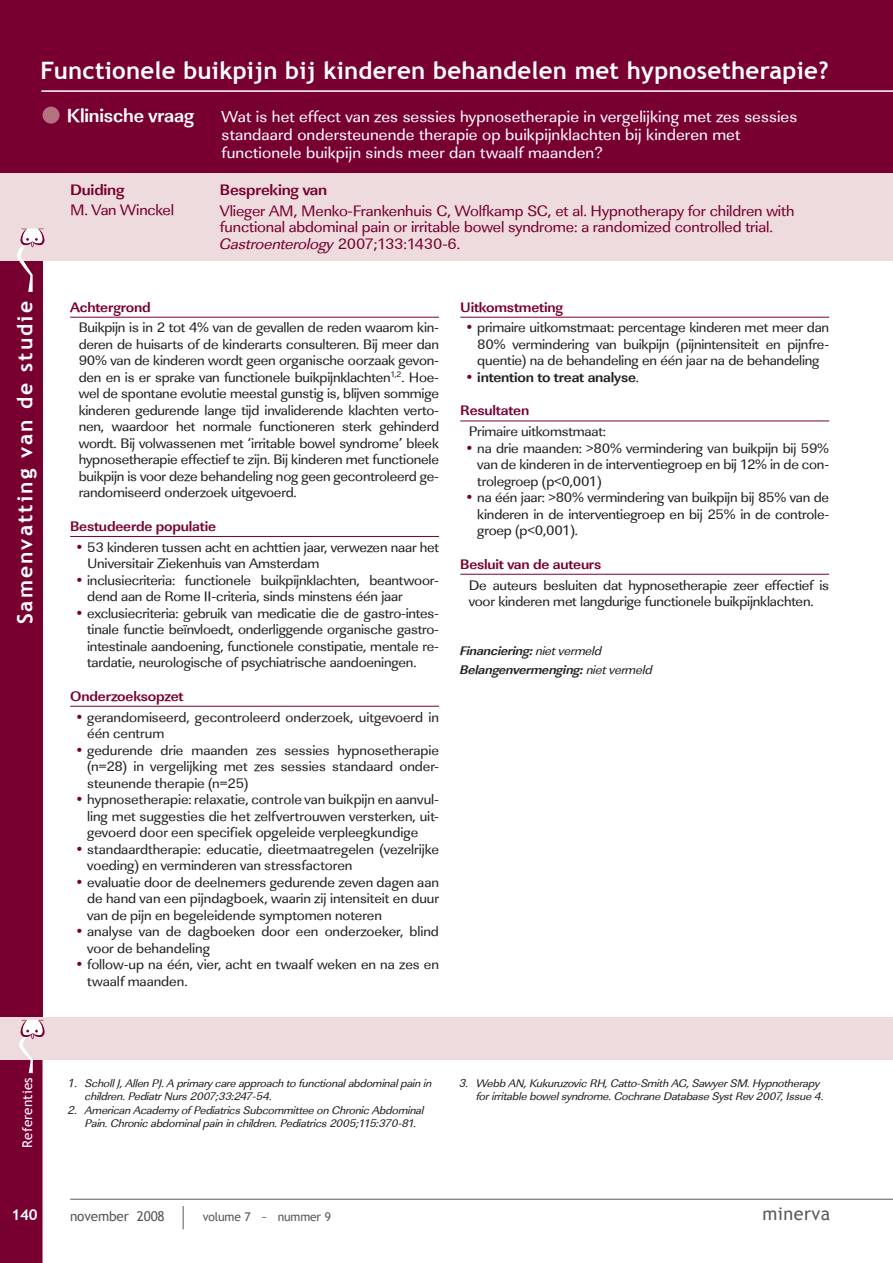
<style>
.page{position:relative;width:893px;height:1263px;background:#fff}
.page>*{position:absolute;margin:0;border:0;box-sizing:border-box;transform-origin:0 0}
.t1{font:700 24px "Trebuchet MS";letter-spacing:.01em;color:#fff}
.t2{font:700 21px "Trebuchet MS";letter-spacing:.1em;color:#fff}
.t3{font:700 19.5px "Linear Std";letter-spacing:-.01em;color:#fff}
.t4{font:18px "Trebuchet MS";letter-spacing:.025em;color:#57585a}
.t5{font:16.35px/18px "Linear Std";letter-spacing:.005em;color:#fff;scale:1.05 1}
.t6{font:15.6px/16.5px "Linear Std";letter-spacing:-.01em;color:#780031;scale:1.05 1}
.t7{font:700 15.6px "Linear Std";letter-spacing:-.015em;color:#780031;scale:1.05 1}
.t8{font:700 15px "Trebuchet MS";color:#fff}
.t9{font:14.25px/16.5px "Linear Std";letter-spacing:-.015em;color:#231f20;text-align:justify;scale:1.05 1}
.t10{font:700 14.25px "Linear Std";letter-spacing:-.015em;color:#780031;scale:1.05 1}
.t11{font:700 14.25px "Linear Std";letter-spacing:-.015em;color:#231f20;scale:1.05 1}
.t12{font:13.5px "Trebuchet MS";letter-spacing:-.01em;color:#57585a}
.t13{font:13.5px "Trebuchet MS";letter-spacing:.005em;color:#fff}
.t14{font:italic 700 12.9px/19.2px "Linear Std";letter-spacing:-.01em;color:#231f20;scale:1.05 1}
.t15{font:12px "Trebuchet MS";letter-spacing:-.01em;color:#57585a}
.t16{font:italic 12px "Linear Std";color:#231f20}
.t17{font:italic 11.4px/13.5px "Linear Std";letter-spacing:-.015em;color:#231f20;scale:1.05 1}
.s1{font-style:italic}
.s2{font-size:15px;color:#780031}
.s3{font-weight:400;font-size:15px;color:#780031}
.s4{font-weight:400}
</style>
<div class="page">
<div style="left:0;top:224px;width:43px;height:822px;background:#780031"></div>
<div style="left:0;top:171px;width:893px;height:89px;background:#eedbde"></div>
<div style="left:0;top:0;width:893px;height:172px;background:#780031"></div>
<hr style="left:70px;top:1199px;width:823px;height:1px;background:#57585a">
<hr style="left:70px;top:317px;width:369px;height:1px;background:#780031">
<hr style="left:70px;top:536px;width:369px;height:1px;background:#780031">
<hr style="left:70px;top:706px;width:369px;height:1px;background:#780031">
<hr style="left:460px;top:317px;width:369px;height:1px;background:#780031">
<hr style="left:460px;top:421px;width:369px;height:1px;background:#780031">
<hr style="left:460px;top:574px;width:369px;height:1px;background:#780031">
<hr style="left:41px;top:90px;width:852px;height:2px;background:#fff">
<svg style="left:17px;top:229px;width:31px;height:63px"></svg>
<div style="left:43px;top:107px;width:17px;height:17px;background:#b57180;border-radius:50%"></div>
<div style="left:0;top:1017px;width:893px;height:43px;background:#eedbde"></div>
<svg style="left:0;top:1019px;width:45px;height:244px"></svg>
<svg style="left:183px;top:1206px;width:1px;height:23px"></svg>
<h1 class="t1" style="left:41px;top:55px;width:789px">Functionele buikpijn bij kinderen behandelen met hypnosetherapie?</h1>
<h2 class="t2" style="left:12px;top:624px;width:325px;rotate:-90deg">Samenvatting van de studie</h2>
<h3 class="t3" style="left:67px;top:104px;width:129px">Klinische vraag</h3>
<p class="t7" style="left:70px;top:180px;width:53px">Duiding</p>
<p class="t6" style="left:70px;top:202px;width:100px">M. Van Winckel</p>
<p class="t5" style="left:222px;top:108px;width:550px">Wat is het effect van zes sessies hypnosetherapie in vergelijking met zes sessies standaard ondersteunende therapie op buikpijnklachten bij kinderen met functionele buikpijn sinds meer dan twaalf maanden?</p>
<p class="t7" style="left:220px;top:180px;width:104px">Bespreking van</p>
<p class="t6" style="left:220px;top:202px;width:549px">Vlieger AM, Menko-Frankenhuis C, Wolfkamp SC, et al. Hypnotherapy for children with functional abdominal pain or irritable bowel syndrome: a randomized controlled trial.<br><span class="s1">Gastroenterology</span> 2007;133:1430-6.</p>
<p class="t10" style="left:70px;top:298px;width:78px">Achtergrond</p>
<p class="t9" style="left:79px;top:320px;width:345px">Buikpijn is in 2 tot 4% van de gevallen de reden waarom kin&shy;deren de huisarts of de kinderarts consulteren. Bij meer dan 90% van de kinderen wordt geen organische oorzaak gevon&shy;den en is er sprake van functionele buikpijnklachten<sup>1,2</sup>. Hoe&shy;wel de spontane evolutie meestal gunstig is, blijven sommige kinderen gedurende lange tijd invaliderende klachten verto&shy;nen, waardoor het normale functioneren sterk gehinderd wordt. Bij volwassenen met ‘irritable bowel syndrome’ bleek hypnosetherapie effectief te zijn. Bij kinderen met functionele buikpijn is voor deze behandeling nog geen gecontroleerd ge&shy;randomiseerd onderzoek uitgevoerd.</p>
<p class="t10" style="left:70px;top:518px;width:140px">Bestudeerde populatie</p>
<p class="t9" style="left:87px;top:539px;width:337px;text-indent:-13px"><span class="s2">•</span> 53 kinderen tussen acht en achttien jaar, verwezen naar het<br>Universitair Ziekenhuis van Amsterdam</p>
<p class="t9" style="left:87px;top:572px;width:337px;text-indent:-13px"><span class="s2">•</span> inclusiecriteria: functionele buikpijnklachten, beantwoor&shy;dend aan de Rome II-criteria, sinds minstens één jaar</p>
<p class="t9" style="left:87px;top:605px;width:337px;text-indent:-13px"><span class="s2">•</span> exclusiecriteria: gebruik van medicatie die de gastro-intes&shy;tinale functie beïnvloedt, onderliggende organische gastro&shy;intestinale aandoening, functionele constipatie, mentale re&shy;tardatie, neurologische of psychiatrische aandoeningen.</p>
<p class="t10" style="left:70px;top:687px;width:110px">Onderzoeksopzet</p>
<p class="t9" style="left:87px;top:709px;width:337px;text-indent:-13px"><span class="s2">•</span> gerandomiseerd, gecontroleerd onderzoek, uitgevoerd in één centrum</p>
<p class="t9" style="left:87px;top:742px;width:337px;text-indent:-13px"><span class="s2">•</span> gedurende drie maanden zes sessies hypnosetherapie (n=28) in vergelijking met zes sessies standaard onder&shy;steunende therapie (n=25)</p>
<p class="t9" style="left:87px;top:791px;width:337px;text-indent:-13px"><span class="s2">•</span> hypnosetherapie: relaxatie, controle van buikpijn en aanvul&shy;ling met suggesties die het zelfvertrouwen versterken, uit&shy;gevoerd door een specifiek opgeleide verpleegkundige</p>
<p class="t9" style="left:87px;top:841px;width:337px;text-indent:-13px"><span class="s2">•</span> standaardtherapie: educatie, dieetmaatregelen (vezelrijke voeding) en verminderen van stressfactoren</p>
<p class="t9" style="left:87px;top:874px;width:337px;text-indent:-13px"><span class="s2">•</span> evaluatie door de deelnemers gedurende zeven dagen aan de hand van een pijndagboek, waarin zij intensiteit en duur van de pijn en begeleidende symptomen noteren</p>
<p class="t9" style="left:87px;top:923px;width:337px;text-indent:-13px"><span class="s2">•</span> analyse van de dagboeken door een onderzoeker, blind voor de behandeling</p>
<p class="t9" style="left:87px;top:956px;width:337px;text-indent:-13px"><span class="s2">•</span> follow-up na één, vier, acht en twaalf weken en na zes en twaalf maanden.</p>
<p class="t10" style="left:460px;top:298px;width:99px">Uitkomstmeting</p>
<p class="t9" style="left:477px;top:320px;width:337px;text-indent:-13px"><span class="s2">•</span> primaire uitkomstmaat: percentage kinderen met meer dan 80% vermindering van buikpijn (pijnintensiteit en pijnfre&shy;quentie) na de behandeling en één jaar na de behandeling</p>
<p class="t11" style="left:465px;top:369px;width:168px"><span class="s3">•</span> intention to treat analyse<span class="s4">.</span></p>
<p class="t10" style="left:460px;top:402px;width:67px">Resultaten</p>
<p class="t9" style="left:469px;top:423px;width:132px">Primaire uitkomstmaat:</p>
<p class="t9" style="left:477px;top:440px;width:337px;text-indent:-13px"><span class="s2">•</span> na drie maanden: &gt;80% vermindering van buikpijn bij 59% van de kinderen in de interventiegroep en bij 12% in de con&shy;trolegroep (p&lt;0,001)</p>
<p class="t9" style="left:477px;top:489px;width:337px;text-indent:-13px"><span class="s2">•</span> na één jaar: &gt;80% vermindering van buikpijn bij 85% van de kinderen in de interventiegroep en bij 25% in de controle&shy;groep (p&lt;0,001).</p>
<p class="t10" style="left:460px;top:555px;width:136px">Besluit van de auteurs</p>
<p class="t9" style="left:469px;top:577px;width:345px">De auteurs besluiten dat hypnosetherapie zeer effectief is voor kinderen met langdurige functionele buikpijnklachten.</p>
<p class="t14" style="left:460px;top:641px;width:185px">Financiering: <span class="s4">niet vermeld<br></span>Belangenvermenging: <span class="s4">niet vermeld</span></p>
<p class="t13" style="left:20px;top:1147px;width:72px;rotate:-90deg">Referenties</p>
<p class="t8" style="left:12px;top:1206px;width:28px">140</p>
<p class="t17" style="left:85px;top:1076px;width:332px">Scholl J, Allen PJ. A primary care approach to functional abdominal pain in children. Pediatr Nurs 2007;33:247-54.<br>American Academy of Pediatrics Subcommittee on Chronic Abdominal Pain. Chronic abdominal pain in children. Pediatrics 2005;115:370-81.</p>
<p class="t16" style="left:68px;top:1076px;width:11px">1.</p>
<p class="t16" style="left:68px;top:1103px;width:11px">2.</p>
<p class="t16" style="left:459px;top:1076px;width:11px">3.</p>
<p class="t17" style="left:476px;top:1076px;width:332px">Webb AN, Kukuruzovic RH, Catto-Smith AG, Sawyer SM. Hypnotherapy for irritable bowel syndrome. Cochrane Database Syst Rev 2007, Issue 4.</p>
<p class="t12" style="left:70px;top:1208px;width:96px">november 2008</p>
<p class="t15" style="left:203px;top:1209px;width:130px">volume 7 ~ nummer 9</p>
<p class="t4" style="left:762px;top:1203px;width:69px">minerva</p>
</div>
